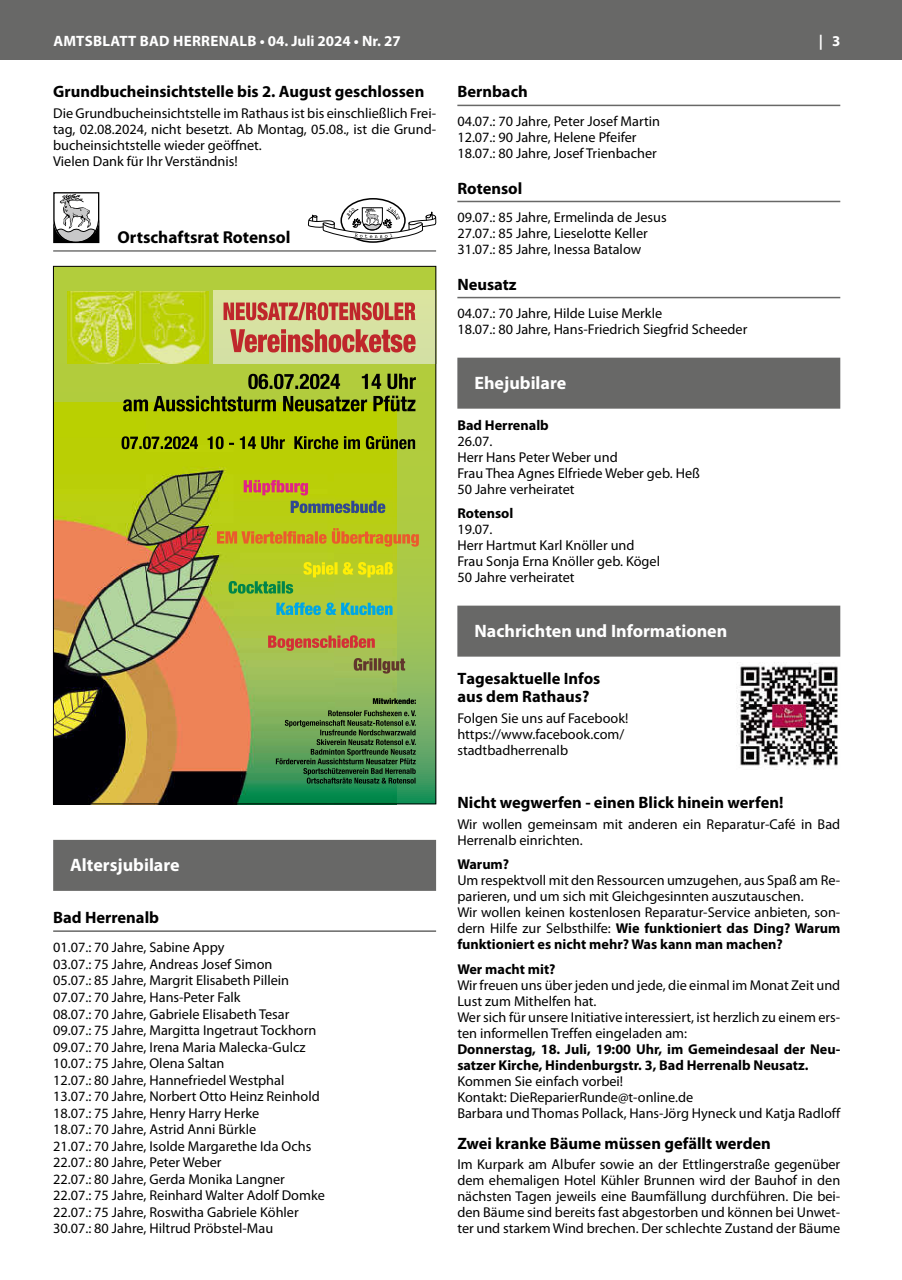
<style>
.page{position:relative;width:902px;height:1280px;background:#fff}
.page>*{position:absolute;margin:0;border:0;box-sizing:border-box;transform-origin:0 0}
.t1{font:700 18px "Myriad Pro";color:#fff}
.t2{font:700 17.25px "Myriad Pro";color:#000}
.t3{font:700 16.5px/18.3px "Myriad Pro";color:#000}
.t4{font:700 15px "Myriad Pro";letter-spacing:.02em;color:#fff}
.t5{font:14.25px/16px "Myriad Pro";color:#000}
.t6{font:700 14.25px/16px "Myriad Pro";color:#000}
.s1{font-weight:700}
</style>
<div class="page">
<div style="left:0;top:0;width:901px;height:60px;background:#686867"></div>
<div style="left:53px;top:840px;width:383px;height:51px;background:#686867"></div>
<hr style="left:53px;top:930px;width:383px;height:2px;background:#686867">
<hr style="left:53px;top:250px;width:383px;height:2px;background:#737372">
<svg style="left:53px;top:192px;width:46px;height:51px"></svg>
<div style="left:340px;top:198px;width:65px;height:45px;border:2px solid #000;border-radius:50%"></div>
<svg style="left:307px;top:207px;width:129px;height:33px"></svg>
<svg style="left:55px;top:268px;width:379px;height:534px;background:#a8c844"></svg>
<img style="left:55px;top:402px;width:342px;height:400px">
<div style="left:214px;top:291px;width:222px;height:72px;background:#d7e2a2"></div>
<svg style="left:230px;top:329px;width:185px;height:23px"></svg>
<svg style="left:223px;top:302px;width:192px;height:18px"></svg>
<svg style="left:123px;top:396px;width:292px;height:15px;background:#627011"></svg>
<svg style="left:248px;top:374px;width:168px;height:15px;background:#687723"></svg>
<svg style="left:276px;top:710px;width:140px;height:73px;background:#4d8048"></svg>
<svg style="left:373px;top:698px;width:43px;height:6px"></svg>
<svg style="left:244px;top:480px;width:64px;height:15px"></svg>
<svg style="left:228px;top:581px;width:65px;height:13px"></svg>
<svg style="left:291px;top:501px;width:94px;height:12px"></svg>
<svg style="left:268px;top:635px;width:107px;height:16px;background:#bc8042"></svg>
<svg style="left:276px;top:602px;width:116px;height:13px;background:#54b693"></svg>
<svg style="left:354px;top:658px;width:51px;height:16px"></svg>
<svg style="left:303px;top:562px;width:90px;height:15px"></svg>
<svg style="left:217px;top:528px;width:202px;height:19px;background:#caa023"></svg>
<img style="left:139px;top:291px;width:70px;height:48px">
<img style="left:139px;top:339px;width:70px;height:24px">
<img style="left:67px;top:291px;width:72px;height:72px">
<svg style="left:121px;top:436px;width:294px;height:13px;background:#707d04"></svg>
<hr style="left:457px;top:105px;width:383px;height:1px;background:#686867">
<hr style="left:457px;top:201px;width:383px;height:1px;background:#686867">
<hr style="left:457px;top:297px;width:383px;height:1px;background:#686867">
<div style="left:457px;top:358px;width:383px;height:51px;background:#686867"></div>
<div style="left:457px;top:606px;width:383px;height:51px;background:#686867"></div>
<img style="left:736px;top:663px;width:102px;height:103px">
<p class="t4" style="left:53px;top:31px;width:349px">AMTSBLATT BAD HERRENALB • 04. Juli 2024 • Nr. 27</p>
<p class="t4" style="left:818px;top:31px;width:23px">| 3</p>
<p class="t3" style="left:53px;top:82px;width:372px">Grundbucheinsichtstelle bis 2. August geschlossen</p>
<p class="t5" style="left:53px;top:105px;width:384px">Die Grundbucheinsichtstelle im Rathaus ist bis einschließlich Frei&shy;tag, 02.08.2024, nicht besetzt. Ab Montag, 05.08., ist die Grund&shy;bucheinsichtstelle wieder geöffnet.<br>Vielen Dank für Ihr Verständnis!</p>
<p class="t3" style="left:457px;top:82px;width:72px">Bernbach</p>
<p class="t5" style="left:457px;top:113px;width:204px">04.07.: 70 Jahre, Peter Josef Martin<br>12.07.: 90 Jahre, Helene Pfeifer<br>18.07.: 80 Jahre, Josef Trienbacher</p>
<p class="t3" style="left:457px;top:178px;width:66px">Rotensol</p>
<p class="t5" style="left:457px;top:209px;width:211px">09.07.: 85 Jahre, Ermelinda de Jesus<br>27.07.: 85 Jahre, Lieselotte Keller<br>31.07.: 85 Jahre, Inessa Batalow</p>
<p class="t3" style="left:457px;top:274px;width:61px">Neusatz</p>
<p class="t5" style="left:457px;top:305px;width:291px">04.07.: 70 Jahre, Hilde Luise Merkle<br>18.07.: 80 Jahre, Hans-Friedrich Siegfrid Scheeder</p>
<p class="t1" style="left:474px;top:371px;width:93px">Ehejubilare</p>
<p class="t6" style="left:457px;top:416px;width:93px">Bad Herrenalb</p>
<p class="t5" style="left:457px;top:433px;width:244px">26.07.<br>Herr Hans Peter Weber und<br>Frau Thea Agnes Elfriede Weber geb. Heß<br>50 Jahre verheiratet</p>
<p class="t6" style="left:457px;top:505px;width:58px">Rotensol</p>
<p class="t5" style="left:457px;top:521px;width:204px">19.07.<br>Herr Hartmut Karl Knöller und<br>Frau Sonja Erna Knöller geb. Kögel<br>50 Jahre verheiratet</p>
<p class="t2" style="left:117px;top:226px;width:175px">Ortschaftsrat Rotensol</p>
<p class="t1" style="left:70px;top:853px;width:111px">Altersjubilare</p>
<p class="t3" style="left:53px;top:908px;width:107px">Bad Herrenalb</p>
<p class="t5" style="left:53px;top:939px;width:273px;line-height:16.5px">01.07.: 70 Jahre, Sabine Appy<br>03.07.: 75 Jahre, Andreas Josef Simon<br>05.07.: 85 Jahre, Margrit Elisabeth Pillein 07.07.: 70 Jahre, Hans-Peter Falk<br>08.07.: 70 Jahre, Gabriele Elisabeth Tesar 09.07.: 75 Jahre, Margitta Ingetraut Tockhorn 09.07.: 70 Jahre, Irena Maria Malecka-Gulcz 10.07.: 75 Jahre, Olena Saltan<br>12.07.: 80 Jahre, Hannefriedel Westphal 13.07.: 70 Jahre, Norbert Otto Heinz Reinhold 18.07.: 75 Jahre, Henry Harry Herke<br>18.07.: 70 Jahre, Astrid Anni Bürkle<br>21.07.: 70 Jahre, Isolde Margarethe Ida Ochs 22.07.: 80 Jahre, Peter Weber<br>22.07.: 80 Jahre, Gerda Monika Langner 22.07.: 75 Jahre, Reinhard Walter Adolf Domke 22.07.: 75 Jahre, Roswitha Gabriele Köhler 30.07.: 80 Jahre, Hiltrud Pröbstel-Mau</p>
<p class="t1" style="left:474px;top:619px;width:254px">Nachrichten und Informationen</p>
<p class="t3" style="left:457px;top:669px;width:145px">Tagesaktuelle Infos aus dem Rathaus?</p>
<p class="t5" style="left:457px;top:710px;width:172px">Folgen Sie uns auf Facebook! https://www.facebook.com/ stadtbadherrenalb</p>
<p class="t3" style="left:457px;top:793px;width:327px">Nicht wegwerfen - einen Blick hinein werfen!</p>
<p class="t5" style="left:457px;top:815px;width:384px">Wir wollen gemeinsam mit anderen ein Reparatur-Café in Bad<br>Herrenalb einrichten.</p>
<p class="t6" style="left:457px;top:856px;width:53px">Warum?</p>
<p class="t5" style="left:457px;top:872px;width:384px">Um respektvoll mit den Ressourcen umzugehen, aus Spaß am Re&shy;parieren, und um sich mit Gleichgesinnten auszutauschen.<br>Wir wollen keinen kostenlosen Reparatur-Service anbieten, son&shy;dern Hilfe zur Selbsthilfe: <span class="s1">Wie funktioniert das Ding? Warum funktioniert es nicht mehr? Was kann man machen?</span></p>
<p class="t6" style="left:457px;top:960px;width:100px">Wer macht mit?</p>
<p class="t5" style="left:457px;top:977px;width:384px">Wir freuen uns über jeden und jede, die einmal im Monat Zeit und Lust zum Mithelfen hat.<br>Wer sich für unsere Initiative interessiert, ist herzlich zu einem ers&shy;ten informellen Treffen eingeladen am:</p>
<p class="t6" style="left:457px;top:1040px;width:384px">Donnerstag, 18. Juli, 19:00 Uhr, im Gemeindesaal der Neu&shy;satzer Kirche, Hindenburgstr. 3, Bad Herrenalb Neusatz.</p>
<p class="t5" style="left:457px;top:1073px;width:384px">Kommen Sie einfach vorbei!<br>Kontakt: DieReparierRunde@t-online.de<br>Barbara und Thomas Pollack, Hans-Jörg Hyneck und Katja Radloff</p>
<p class="t3" style="left:457px;top:1133px;width:315px">Zwei kranke Bäume müssen gefällt werden</p>
<p class="t5" style="left:457px;top:1156px;width:384px;text-align:justify">Im Kurpark am Albufer sowie an der Ettlingerstraße gegenüber dem ehemaligen Hotel Kühler Brunnen wird der Bauhof in den nächsten Tagen jeweils eine Baumfällung durchführen. Die bei&shy;den Bäume sind bereits fast abgestorben und können bei Unwet&shy;ter und starkem Wind brechen. Der schlechte Zustand der Bäume</p>
</div>
